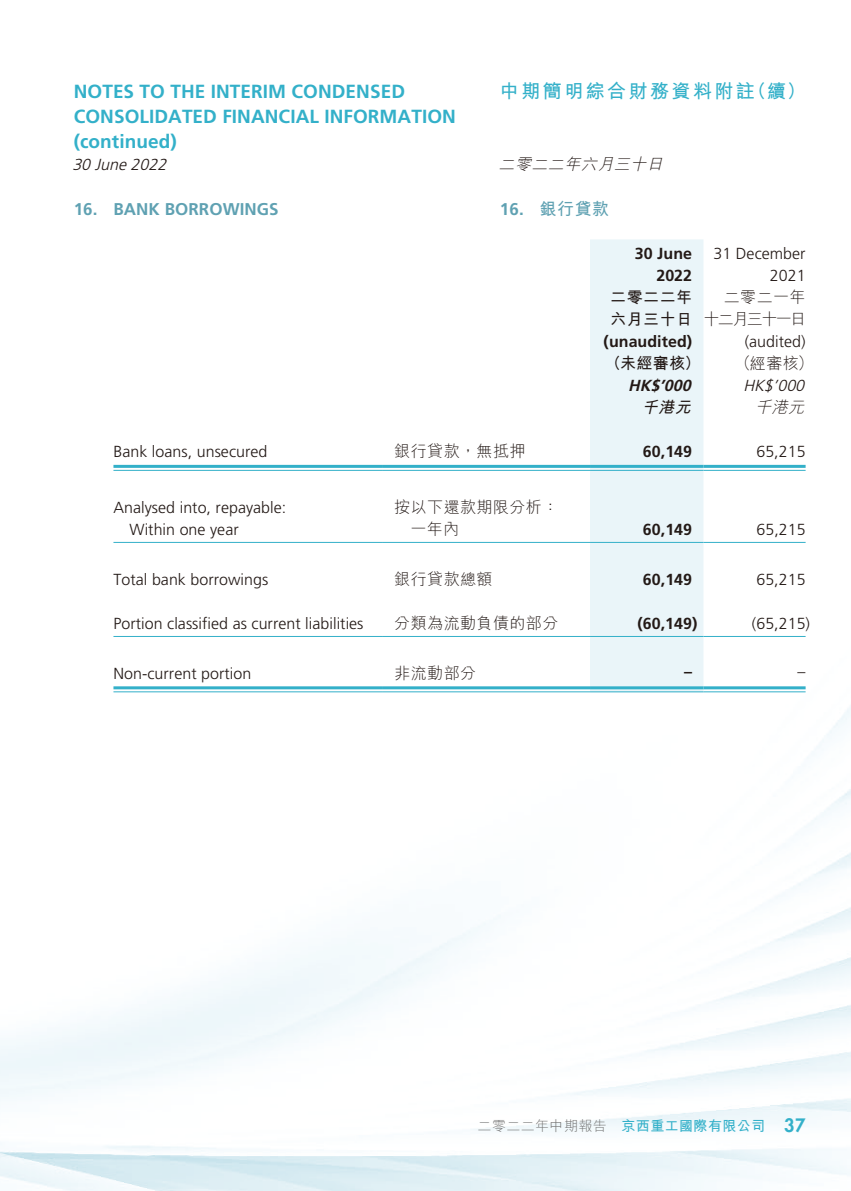
<style>
.page{position:relative;width:851px;height:1191px;background:#fff}
.page>*{position:absolute;margin:0;border:0;box-sizing:border-box;transform-origin:0 0}
.t1{font:700 19px/25px "Frutiger LT Std";letter-spacing:.005em;color:#33b0c9}
.t2{font:700 19px "M Hei HK";letter-spacing:.13em;color:#33b0c9}
.t3{font:700 17px "Frutiger LT Std";letter-spacing:.005em;color:#5fa1b2}
.t4{font:700 17px "M Hei HK";color:#5fa1b2}
.t5{font:300 16px/22px "Frutiger LT Std";letter-spacing:.005em;color:#231916;text-align:right}
.t6{font:700 16px/22px "Frutiger LT Std";letter-spacing:.005em;color:#231916;text-align:right}
.t7{font:300 16px "M Hei HK";letter-spacing:.03em;color:#231916}
.t8{font:italic 300 16px "Frutiger LT Std";color:#231916}
.t9{font:700 16px/22px "M Hei HK";letter-spacing:.03em;color:#231916}
.t10{font:italic 300 16px "M Hei HK";color:#231916}
.t11{font:300 16px/22px "M Hei HK";letter-spacing:-.095em;color:#231916;text-align:right}
.t12{font:italic 700 16px "Frutiger LT Std";color:#231916}
.t13{font:italic 700 16px "M Hei HK";color:#231916}
.t14{font:700 14px "M Hei HK";letter-spacing:.03em;color:#33b0c9}
.s1{font-family:"Frutiger LT Std"}
.s2{font-weight:300;color:#727272}
.s3{font-family:"Futura Std";font-weight:800;font-size:18px}
</style>
<div class="page">
<div style="left:590px;top:239px;width:113px;height:452px;background:#eaf5f9"></div>
<hr style="left:113px;top:465px;width:270px;height:3px;background:#33b0c9">
<hr style="left:113px;top:470px;width:270px;height:1px;background:#33b0c9">
<hr style="left:383px;top:465px;width:207px;height:3px;background:#33b0c9">
<hr style="left:383px;top:470px;width:207px;height:1px;background:#33b0c9">
<hr style="left:590px;top:465px;width:113px;height:3px;background:#33b0c9">
<hr style="left:590px;top:470px;width:113px;height:1px;background:#33b0c9">
<hr style="left:703px;top:465px;width:102px;height:3px;background:#33b0c9">
<hr style="left:703px;top:470px;width:102px;height:1px;background:#33b0c9">
<hr style="left:113px;top:542px;width:270px;height:1px;background:#33b0c9">
<hr style="left:383px;top:542px;width:207px;height:1px;background:#33b0c9">
<hr style="left:590px;top:542px;width:113px;height:1px;background:#33b0c9">
<hr style="left:703px;top:542px;width:102px;height:1px;background:#33b0c9">
<hr style="left:113px;top:636px;width:270px;height:1px;background:#33b0c9">
<hr style="left:383px;top:636px;width:207px;height:1px;background:#33b0c9">
<hr style="left:590px;top:636px;width:113px;height:1px;background:#33b0c9">
<hr style="left:703px;top:636px;width:102px;height:1px;background:#33b0c9">
<hr style="left:113px;top:686px;width:270px;height:3px;background:#33b0c9">
<hr style="left:113px;top:691px;width:270px;height:1px;background:#33b0c9">
<hr style="left:383px;top:686px;width:207px;height:3px;background:#33b0c9">
<hr style="left:383px;top:691px;width:207px;height:1px;background:#33b0c9">
<hr style="left:590px;top:686px;width:113px;height:3px;background:#33b0c9">
<hr style="left:590px;top:691px;width:113px;height:1px;background:#33b0c9">
<hr style="left:703px;top:686px;width:102px;height:3px;background:#33b0c9">
<hr style="left:703px;top:691px;width:102px;height:1px;background:#33b0c9">
<p class="t1" style="left:74px;top:79px;width:383px">NOTES TO THE INTERIM CONDENSED<br>CONSOLIDATED FINANCIAL INFORMATION (continued)</p>
<p class="t8" style="left:72px;top:156px;width:100px">30 June 2022</p>
<p class="t3" style="left:74px;top:199px;width:206px">16. BANK BORROWINGS</p>
<p class="t2" style="left:500px;top:78px;width:307px">中期簡明綜合財務資料附註（續）</p>
<p class="t10" style="left:498px;top:156px;width:169px">二零二二年六月三十日</p>
<p class="t4" style="left:500px;top:197px;width:111px"><span class="s1">16.</span> 銀行貸款</p>
<p class="t6" style="left:634px;top:243px;width:59px">30 June<br>2022</p>
<p class="t5" style="left:713px;top:243px;width:94px">31 December<br>2021</p>
<p class="t9" style="left:610px;top:285px;width:83px">二零二二年六月三十日</p>
<p class="t11" style="left:703px;top:286px;width:104px">二零二一年<br>十二月三十一日</p>
<p class="t6" style="left:603px;top:331px;width:90px">(unaudited)</p>
<p class="t5" style="left:744px;top:331px;width:62px">(audited)</p>
<p class="t9" style="left:605px;top:351px;width:97px">（未經審核）</p>
<p class="t7" style="left:735px;top:355px;width:80px">（經審核）</p>
<p class="t12" style="left:628px;top:376px;width:68px">HK$’000</p>
<p class="t8" style="left:743px;top:377px;width:67px">HK$’000</p>
<p class="t13" style="left:641px;top:396px;width:55px">千港元</p>
<p class="t10" style="left:755px;top:399px;width:54px">千港元</p>
<p class="t5" style="left:113px;top:441px;width:155px">Bank loans, unsecured</p>
<p class="t7" style="left:394px;top:443px;width:133px">銀行貸款，無抵押</p>
<p class="t6" style="left:642px;top:441px;width:51px">60,149</p>
<p class="t5" style="left:756px;top:441px;width:51px">65,215</p>
<p class="t5" style="left:113px;top:496px;width:174px">Analysed into, repayable:</p>
<p class="t7" style="left:394px;top:499px;width:166px">按以下還款期限分析：</p>
<p class="t5" style="left:129px;top:518px;width:111px">Within one year</p>
<p class="t7" style="left:410px;top:521px;width:50px">一年內</p>
<p class="t6" style="left:643px;top:518px;width:51px">60,149</p>
<p class="t5" style="left:756px;top:518px;width:51px">65,215</p>
<p class="t5" style="left:113px;top:568px;width:156px">Total bank borrowings</p>
<p class="t7" style="left:394px;top:571px;width:100px">銀行貸款總額</p>
<p class="t6" style="left:642px;top:568px;width:51px">60,149</p>
<p class="t5" style="left:756px;top:568px;width:51px">65,215</p>
<p class="t5" style="left:113px;top:612px;width:251px">Portion classified as current liabilities</p>
<p class="t7" style="left:394px;top:615px;width:166px">分類為流動負債的部分</p>
<p class="t6" style="left:637px;top:612px;width:61px">(60,149)</p>
<p class="t5" style="left:751px;top:612px;width:60px">(65,215)</p>
<p class="t5" style="left:113px;top:662px;width:139px">Non-current portion</p>
<p class="t7" style="left:394px;top:665px;width:83px">非流動部分</p>
<p class="t6" style="left:684px;top:660px;width:9px">–</p>
<p class="t5" style="left:797px;top:660px;width:9px">–</p>
<p class="t14" style="left:477px;top:1115px;width:329px"><span class="s2">二零二二年中期報告</span> 京西重工國際有限公司 <span class="s3">37</span></p>
</div>
